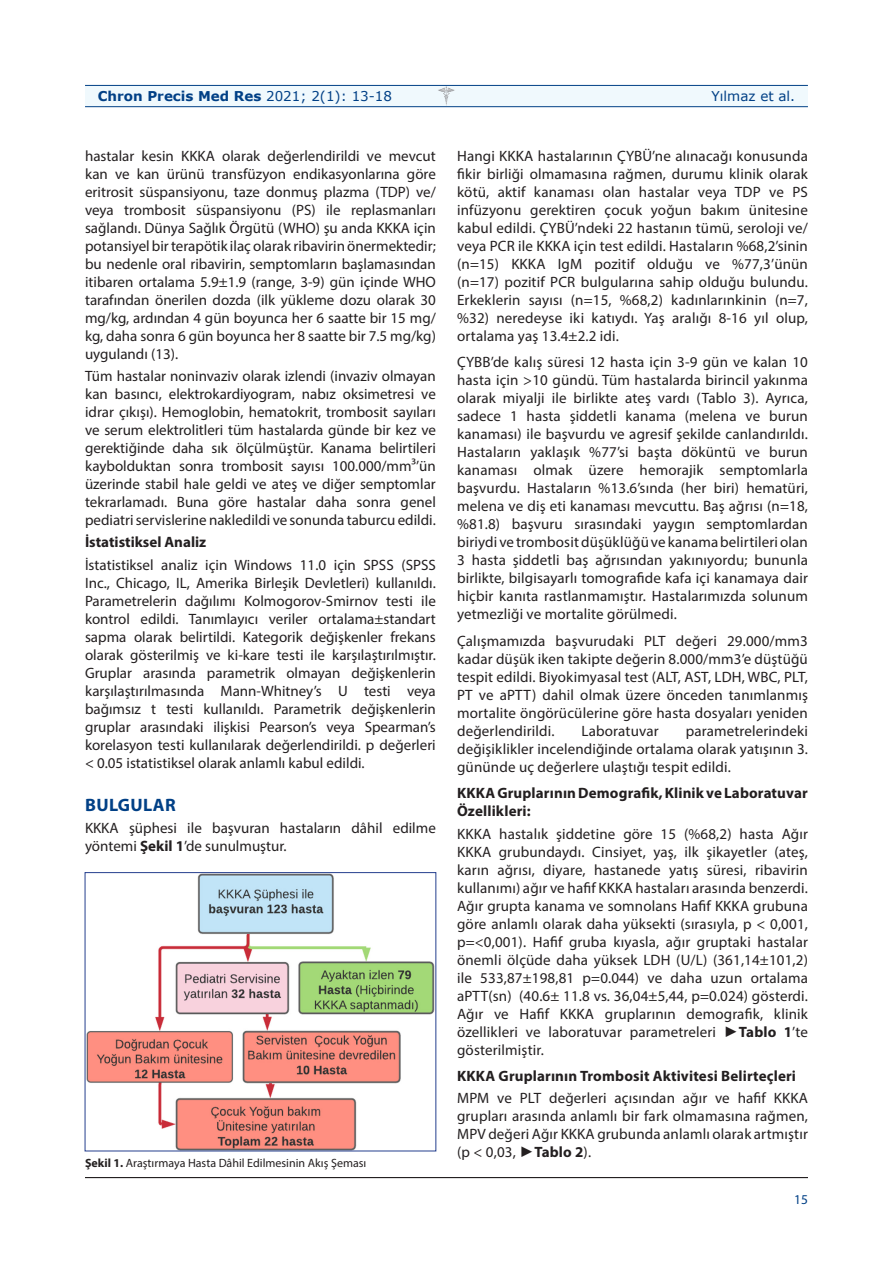
<style>
.page{position:relative;width:893px;height:1263px;background:#fff}
.page>*{position:absolute;margin:0;border:0;box-sizing:border-box;transform-origin:0 0}
.Metin_Başlıkları{font:700 18px "Myriad Pro";letter-spacing:.02em;color:#014086}
.Ana_Metin{font:15px/18px "Myriad Pro";letter-spacing:.01em;color:#231f20;text-align:justify}
.Ara_başlıklar{font:700 15px/18px "Myriad Pro";letter-spacing:.01em;color:#231f20}
.t1{font:700 13.5px "Verdana";color:#014086}
.t2{font:13.5px "Verdana";color:#014086}
.t3{font:13.5px "Myriad Pro";color:#014086}
.Tablo_Metni{font:12px "Myriad Pro";color:#231f20}
.s1{font-weight:400}
.s2{font-weight:700}
.s3{font-family:"Times New Roman"}
</style>
<div class="page">
<div style="left:85px;top:86px;width:723px;height:20px;background:#f0f9fd"></div>
<hr style="left:85px;top:85px;width:723px;height:1px;background:#014086">
<hr style="left:85px;top:106px;width:723px;height:1px;background:#014086">
<hr style="left:85px;top:1177px;width:723px;height:1px;background:#231f20">
<img style="left:438px;top:86px;width:17px;height:20px">
<img style="left:87px;top:874px;width:347px;height:275px">
<div style="left:85px;top:872px;width:351px;height:279px;border:1px solid #253f8e"></div>
<p class="t1" style="left:98px;top:87px;width:296px">Chron Precis Med Res <span class="s1">2021; 2(1): 13-18</span></p>
<p class="t2" style="left:711px;top:87px;width:85px">Yılmaz et al.</p>
<p class="Ana_Metin" style="left:85px;top:147px;width:352px">hastalar kesin KKKA olarak değerlendirildi ve mevcut kan ve kan ürünü transfüzyon endikasyonlarına göre eritrosit süspansiyonu, taze donmuş plazma (TDP) ve/ veya trombosit süspansiyonu (PS) ile replasmanları sağlandı. Dünya Sağlık Örgütü (WHO) şu anda KKKA için potansiyel bir terapötik ilaç olarak ribavirin önermektedir; bu nedenle oral ribavirin, semptomların başlamasından itibaren ortalama 5.9±1.9 (range, 3-9) gün içinde WHO tarafından önerilen dozda (ilk yükleme dozu olarak 30 mg/kg, ardından 4 gün boyunca her 6 saatte bir 15 mg/ kg, daha sonra 6 gün boyunca her 8 saatte bir 7.5 mg/kg) uygulandı (13).</p>
<p class="Ana_Metin" style="left:85px;top:367px;width:352px">Tüm hastalar noninvaziv olarak izlendi (invaziv olmayan kan basıncı, elektrokardiyogram, nabız oksimetresi ve idrar çıkışı). Hemoglobin, hematokrit, trombosit sayıları ve serum elektrolitleri tüm hastalarda günde bir kez ve gerektiğinde daha sık ölçülmüştür. Kanama belirtileri kaybolduktan sonra trombosit sayısı 100.000/mm3’ün üzerinde stabil hale geldi ve ateş ve diğer semptomlar tekrarlamadı. Buna göre hastalar daha sonra genel pediatri servislerine nakledildi ve sonunda taburcu edildi.</p>
<p class="Ara_başlıklar" style="left:85px;top:533px;width:123px">İstatistiksel Analiz</p>
<p class="Ana_Metin" style="left:85px;top:555px;width:352px">İstatistiksel analiz için Windows 11.0 için SPSS (SPSS Inc., Chicago, IL, Amerika Birleşik Devletleri) kullanıldı.<br>Parametrelerin dağılımı Kolmogorov-Smirnov testi ile kontrol edildi. Tanımlayıcı veriler ortalama±standart sapma olarak belirtildi. Kategorik değişkenler frekans olarak gösterilmiş ve ki-kare testi ile karşılaştırılmıştır.<br>Gruplar arasında parametrik olmayan değişkenlerin karşılaştırılmasında Mann-Whitney’s U testi veya bağımsız t testi kullanıldı. Parametrik değişkenlerin gruplar arasındaki ilişkisi Pearson’s veya Spearman’s korelasyon testi kullanılarak değerlendirildi. p değerleri &lt; 0.05 istatistiksel olarak anlamlı kabul edildi.</p>
<p class="Metin_Başlıkları" style="left:85px;top:793px;width:92px">BULGULAR</p>
<p class="Ana_Metin" style="left:85px;top:818px;width:352px">KKKA şüphesi ile başvuran hastaların dâhil edilme yöntemi <span class="s2">Şekil 1</span>’de sunulmuştur.</p>
<p class="Tablo_Metni" style="left:85px;top:1155px;width:283px"><span class="s2">Şekil 1.</span> Araştırmaya Hasta Dâhil Edilmesinin Akış Şeması</p>
<p class="Ana_Metin" style="left:457px;top:147px;width:352px">Hangi KKKA hastalarının ÇYBÜ’ne alınacağı konusunda fikir birliği olmamasına rağmen, durumu klinik olarak kötü, aktif kanaması olan hastalar veya TDP ve PS infüzyonu gerektiren çocuk yoğun bakım ünitesine kabul edildi. ÇYBÜ’ndeki 22 hastanın tümü, seroloji ve/ veya PCR ile KKKA için test edildi. Hastaların %68,2’sinin (n=15) KKKA IgM pozitif olduğu ve %77,3’ünün (n=17) pozitif PCR bulgularına sahip olduğu bulundu.<br>Erkeklerin sayısı (n=15, %68,2) kadınlarınkinin (n=7, %32) neredeyse iki katıydı. Yaş aralığı 8-16 yıl olup, ortalama yaş 13.4±2.2 idi.</p>
<p class="Ana_Metin" style="left:457px;top:353px;width:352px">ÇYBB’de kalış süresi 12 hasta için 3-9 gün ve kalan 10 hasta için &gt;10 gündü. Tüm hastalarda birincil yakınma olarak miyalji ile birlikte ateş vardı (Tablo 3). Ayrıca, sadece 1 hasta şiddetli kanama (melena ve burun kanaması) ile başvurdu ve agresif şekilde canlandırıldı.<br>Hastaların yaklaşık %77’si başta döküntü ve burun kanaması olmak üzere hemorajik semptomlarla başvurdu. Hastaların %13.6’sında (her biri) hematüri, melena ve diş eti kanaması mevcuttu. Baş ağrısı (n=18, %81.8) başvuru sırasındaki yaygın semptomlardan biriydi ve trombosit düşüklüğü ve kanama belirtileri olan 3 hasta şiddetli baş ağrısından yakınıyordu; bununla birlikte, bilgisayarlı tomografide kafa içi kanamaya dair hiçbir kanıta rastlanmamıştır. Hastalarımızda solunum yetmezliği ve mortalite görülmedi.</p>
<p class="Ana_Metin" style="left:457px;top:632px;width:352px">Çalışmamızda başvurudaki PLT değeri 29.000/mm3 kadar düşük iken takipte değerin 8.000/mm3’e düştüğü tespit edildi. Biyokimyasal test (ALT, AST, LDH, WBC, PLT, PT ve aPTT) dahil olmak üzere önceden tanımlanmış mortalite öngörücülerine göre hasta dosyaları yeniden değerlendirildi.</p>
<p class="Ana_Metin" style="left:457px;top:722px;width:352px;text-indent:229px">parametrelerindeki değişiklikler incelendiğinde ortalama olarak yatışının 3. gününde uç değerlere ulaştığı tespit edildi.</p>
<p class="Ara_başlıklar" style="left:457px;top:784px;width:352px">KKKA Gruplarının Demografik, Klinik ve Laboratuvar<br>Özellikleri:</p>
<p class="Ana_Metin" style="left:457px;top:824px;width:352px">KKKA hastalık şiddetine göre 15 (%68,2) hasta Ağır KKKA grubundaydı. Cinsiyet, yaş, ilk şikayetler (ateş, karın ağrısı, diyare, hastanede yatış süresi, ribavirin kullanımı) ağır ve hafif KKKA hastaları arasında benzerdi.<br>Ağır grupta kanama ve somnolans Hafif KKKA grubuna göre anlamlı olarak daha yüksekti (sırasıyla, p &lt; 0,001, p=&lt;0,001). Hafif gruba kıyasla, ağır gruptaki hastalar önemli ölçüde daha yüksek LDH (U/L) (361,14±101,2) ile 533,87±198,81 p=0.044) ve daha uzun ortalama aPTT(sn) (40.6± 11.8 vs. 36,04±5,44, p=0.024) gösterdi.<br>Ağır ve Hafif KKKA gruplarının demografik, klinik özellikleri ve laboratuvar parametreleri <span class="s3">►</span><span class="s2">Tablo 1</span>’te gösterilmiştir.</p>
<p class="Ara_başlıklar" style="left:457px;top:1067px;width:340px">KKKA Gruplarının Trombosit Aktivitesi Belirteçleri</p>
<p class="Ana_Metin" style="left:457px;top:1089px;width:352px">MPM ve PLT değerleri açısından ağır ve hafif KKKA grupları arasında anlamlı bir fark olmamasına rağmen, MPV değeri Ağır KKKA grubunda anlamlı olarak artmıştır (p &lt; 0,03, <span class="s3">►</span><span class="s2">Tablo 2</span>).</p>
<p class="Ana_Metin" style="left:582px;top:722px;width:79px">Laboratuvar</p>
<p class="t3" style="left:794px;top:1191px;width:15px">15</p>
</div>
